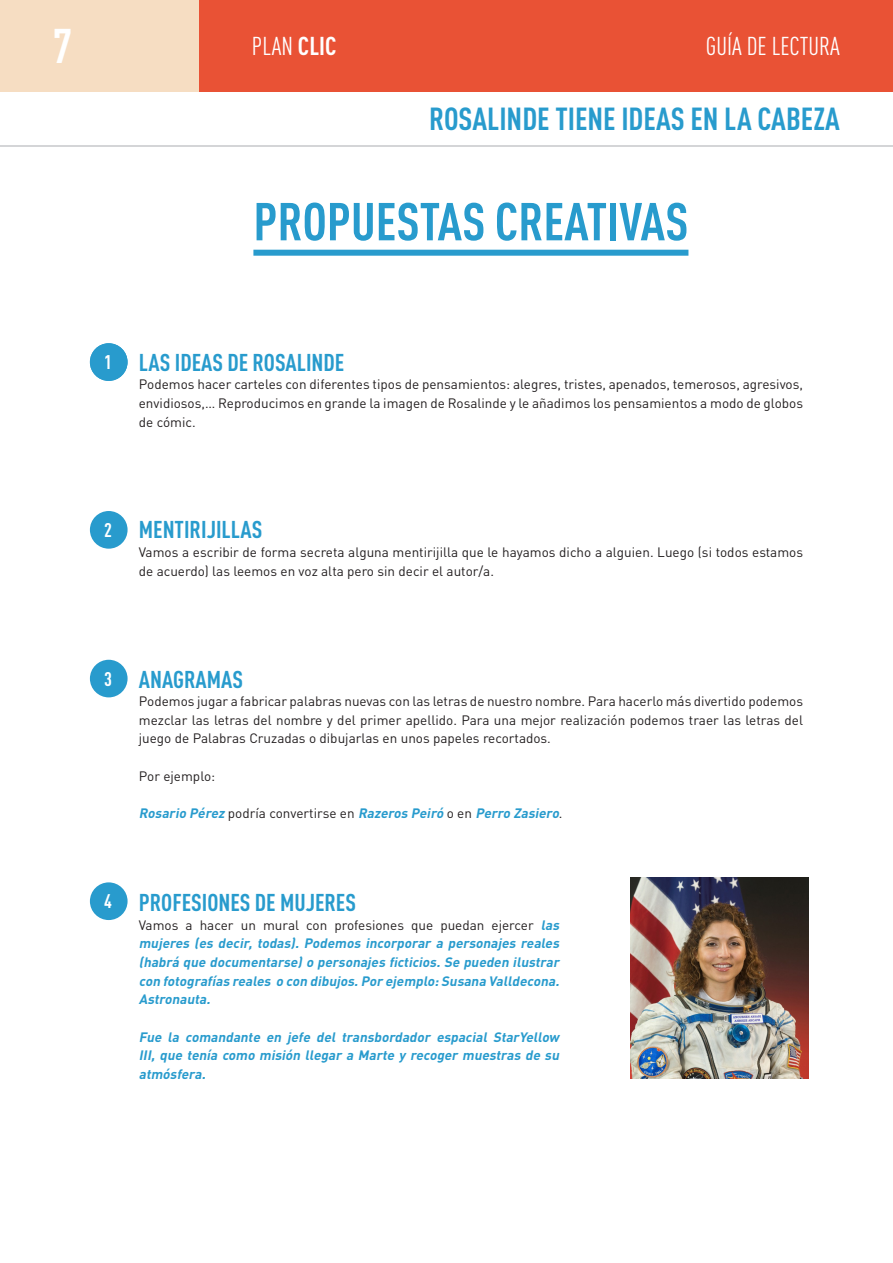
<style>
.page{position:relative;width:893px;height:1263px;background:#fff}
.page>*{position:absolute;margin:0;border:0;box-sizing:border-box;transform-origin:0 0}
.ARGUMENTO{font:700 52.5px "DIN Cond";color:#289bcd}
.t1{font:700 48px "DIN Cond";color:#fff}
.t2{font:700 31.5px "DIN Cond";color:#289bcd}
.t3{font:25.5px "DIN Cond";color:#fff}
.Sección_interior{font:700 24px "DIN Cond";color:#289bcd}
.t4{font:700 19.5px "DIN Cond";color:#fff}
.CUERPO_DE_TEXTO{font:13.5px/18.6px "DIN Pro";color:#231f20;text-align:justify}
.t5{font:italic 700 13.5px/18.6px "DIN Pro";color:#289bcd;text-align:justify}
.s1{font-weight:700}
.s2{font-weight:400;font-style:normal;color:#231f20}
</style>
<div class="page">
<svg style="left:0;top:91px;width:893px;height:56px"></svg>
<div style="left:199px;top:0;width:694px;height:91px;background:#e95235"></div>
<div style="left:0;top:0;width:199px;height:91px;background:#f6ddc2"></div>
<div style="left:253px;top:250px;width:435px;height:6px;background:#289bcd"></div>
<div style="left:90px;top:343px;width:38px;height:38px;background:#289bcd;border-radius:50%"></div>
<div style="left:90px;top:511px;width:38px;height:38px;background:#289bcd;border-radius:50%"></div>
<div style="left:90px;top:660px;width:38px;height:37px;background:#289bcd;border-radius:50%"></div>
<div style="left:90px;top:882px;width:38px;height:38px;background:#289bcd;border-radius:50%"></div>
<img style="left:630px;top:877px;width:179px;height:201px">
<h2 class="t1" style="left:53px;top:16px;width:21px">7</h2>
<h3 class="t3" style="left:252px;top:31px;width:86px">PLAN <span class="s1">CLIC</span></h3>
<h3 class="t3" style="left:706px;top:31px;width:135px">GUÍA DE LECTURA</h3>
<h3 class="t2" style="left:429px;top:100px;width:412px">ROSALINDE TIENE IDEAS EN LA CABEZA</h3>
<p class="ARGUMENTO" style="left:253px;top:190px;width:437px">PROPUESTAS CREATIVAS</p>
<p class="t4" style="left:104px;top:350px;width:9px">1</p>
<p class="Sección_interior" style="left:139px;top:348px;width:207px">LAS IDEAS DE ROSALINDE</p>
<p class="CUERPO_DE_TEXTO" style="left:139px;top:375px;width:666px">Podemos hacer carteles con diferentes tipos de pensamientos: alegres, tristes, apenados, temerosos, agresivos, envidiosos,… Reproducimos en grande la imagen de Rosalinde y le añadimos los pensamientos a modo de globos de cómic.</p>
<p class="t4" style="left:104px;top:518px;width:9px">2</p>
<p class="Sección_interior" style="left:139px;top:515px;width:125px">MENTIRIJILLAS</p>
<p class="CUERPO_DE_TEXTO" style="left:139px;top:542px;width:666px">Vamos a escribir de forma secreta alguna mentirijilla que le hayamos dicho a alguien. Luego (si todos estamos de acuerdo) las leemos en voz alta pero sin decir el autor/a.</p>
<p class="t4" style="left:104px;top:667px;width:9px">3</p>
<p class="Sección_interior" style="left:139px;top:664px;width:106px">ANAGRAMAS</p>
<p class="CUERPO_DE_TEXTO" style="left:139px;top:691px;width:666px">Podemos jugar a fabricar palabras nuevas con las letras de nuestro nombre. Para hacerlo más divertido podemos mezclar las letras del nombre y del primer apellido. Para una mejor realización podemos traer las letras del juego de Palabras Cruzadas o dibujarlas en unos papeles recortados.</p>
<p class="CUERPO_DE_TEXTO" style="left:139px;top:766px;width:78px">Por ejemplo:</p>
<p class="t5" style="left:139px;top:803px;width:425px">Rosario Pérez <span class="s2">p o d r ía c o n v e rt i rs e e n</span> Razeros Peiró <span class="s2">o e n</span> Perro Zasiero<span class="s2">.</span></p>
<p class="t4" style="left:104px;top:889px;width:9px">4</p>
<p class="Sección_interior" style="left:139px;top:888px;width:219px">PROFESIONES DE MUJERES</p>
<p class="t5" style="left:139px;top:915px;width:425px"><span class="s2">Vamos a hacer un mural con profesiones que puedan ejercer</span> las mujeres (es decir, todas). Podemos incorporar a personajes reales (habrá que documentarse) o personajes ficticios. Se pueden ilustrar con fotografías reales o con dibujos.Por ejemplo:Susana Valldecona.<br>Astronauta.</p>
<p class="t5" style="left:139px;top:1027px;width:425px">Fue la comandante en jefe del transbordador espacial StarYellow III, que tenía como misión llegar a Marte y recoger muestras de su atmósfera.</p>
</div>
